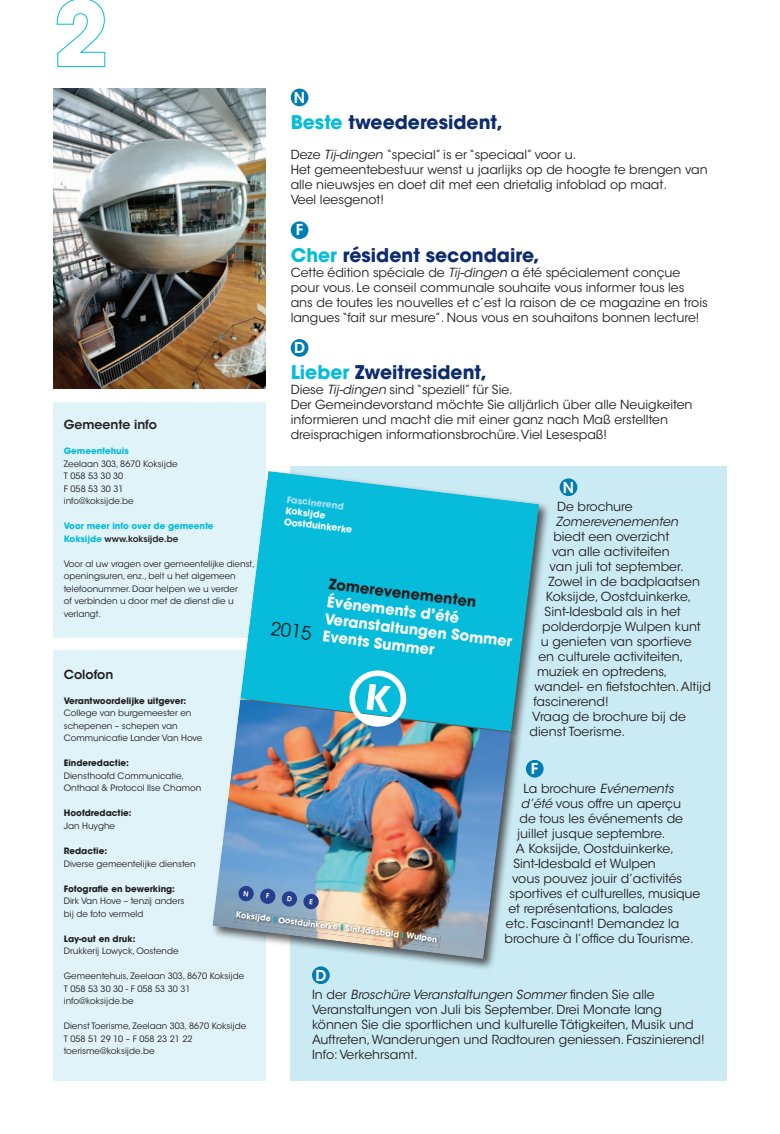
<style>
.page{position:relative;width:780px;height:1134px;background:#fff}
.page>*{position:absolute;margin:0;border:0;box-sizing:border-box;transform-origin:0 0}
.Body{font:700 18.75px "ITC Avant Garde Std";color:#0d2c6e}
.t1{font:18.5px "Avant Garde";color:#231f20}
.t2{font:600 15px "ITC Avant Garde Std";color:#fff}
.t3{font:700 14.62px/17.5px "Avant Garde";color:#fff}
.t4{font:700 14.62px "Avant Garde";color:#231f20}
.Body-2{font:12.5px/15px "ITC Avant Garde Std";color:#231f20}
.t5{font:600 12.5px "ITC Avant Garde Std";color:#231f20}
.Body-3{font:italic 12.5px "ITC Avant Garde Std";color:#231f20}
.t6{font:700 9.25px/11.1px "Avant Garde";color:#fff}
.t7{font:700 9.25px "Avant Garde";color:#aee0ef}
.t8{font:8.75px/12.5px "ITC Avant Garde Std";color:#231f20}
.t9{font:700 8.75px "ITC Avant Garde Std";color:#231f20}
.t10{font:700 8.75px "ITC Avant Garde Std";color:#07bbda}
.t11{font:600 8.75px "ITC Avant Garde Std";color:#231f20}
.t12{font:700 8.12px "Avant Garde";color:#fff}
.s1{color:#07bbda}
.s2{font-style:italic}
.s3{font-weight:700;color:#07bbda}
</style>
<div class="page">
<div style="left:53px;top:651px;width:213px;height:430px;background:#dff3f8"></div>
<div style="left:53px;top:402px;width:213px;height:235px;background:#dff3f8"></div>
<div style="left:291px;top:466px;width:435px;height:615px;background:#cbebf4"></div>
<img style="left:53px;top:89px;width:213px;height:300px">
<div style="left:291px;top:89px;width:17px;height:17px;background:#007db5;border-radius:50%"></div>
<div style="left:291px;top:221px;width:17px;height:18px;background:#007db5;border-radius:50%"></div>
<div style="left:291px;top:339px;width:17px;height:18px;background:#007db5;border-radius:50%"></div>
<div style="left:559px;top:478px;width:18px;height:18px;background:#007db5;border-radius:50%"></div>
<div style="left:312px;top:966px;width:18px;height:18px;background:#007db5;border-radius:50%"></div>
<div style="left:210px;top:469px;width:341px;height:502px;background:#231f20;opacity:.75"></div>
<img style="left:212px;top:699px;width:299px;height:260px">
<svg style="left:240px;top:471px;width:299px;height:261px;background:#27bcd8"></svg>
<svg style="left:348px;top:669px;width:60px;height:59px;background:#70cddf"></svg>
<img style="left:234px;top:910px;width:207px;height:37px">
<svg style="left:56px;top:0;width:49px;height:67px"></svg>
<svg style="left:238px;top:885px;width:16px;height:17px"></svg>
<svg style="left:260px;top:888px;width:37px;height:19px"></svg>
<svg style="left:303px;top:893px;width:16px;height:17px"></svg>
<p class="t2" style="left:294px;top:88px;width:13px">N</p>
<p class="Body" style="left:291px;top:110px;width:214px"><span class="s1">Beste</span> tweederesident,</p>
<p class="Body-2" style="left:291px;top:147px;width:287px">Deze <span class="s2">Tij-dingen</span> “special” is er “speciaal” voor u.</p>
<p class="Body-2" style="left:291px;top:162px;width:418px">Het gemeentebestuur wenst u jaarlijks op de hoogte te brengen van alle nieuwsjes en doet dit met een drietalig infoblad op maat.</p>
<p class="Body-2" style="left:291px;top:192px;width:95px">Veel leesgenot!</p>
<p class="t2" style="left:296px;top:220px;width:9px">F</p>
<p class="Body" style="left:291px;top:242px;width:250px"><span class="s1">Cher</span> résident secondaire,</p>
<p class="Body-2" style="left:291px;top:265px;width:418px">Cette édition spéciale de <span class="s2">Tij-dingen</span> a été spécialement conçue pour vous. Le conseil communale souhaite vous informer tous les ans de toutes les nouvelles et c’est la raison de ce magazine en trois langues “fait sur mesure”. Nous vous en souhaitons bonnen lecture!</p>
<p class="t2" style="left:294px;top:338px;width:12px">D</p>
<p class="Body" style="left:291px;top:360px;width:198px"><span class="s1">Lieber</span> Zweitresident,</p>
<p class="Body-2" style="left:291px;top:382px;width:223px">Diese <span class="s2">Tij-dingen</span> sind “speziell” für Sie.</p>
<p class="Body-2" style="left:291px;top:397px;width:403px">Der Gemeindevorstand möchte Sie alljärlich über alle Neuigkeiten informieren und macht die mit einer ganz nach Maß erstellten dreisprachigen informationsbrochüre. Viel Lesespaß!</p>
<p class="t2" style="left:563px;top:477px;width:13px">N</p>
<p class="Body-2" style="left:557px;top:499px;width:77px">De brochure</p>
<p class="Body-3" style="left:556px;top:514px;width:124px">Zomerevenementen</p>
<p class="Body-2" style="left:553px;top:529px;width:117px">biedt een overzicht</p>
<p class="Body-2" style="left:552px;top:544px;width:119px">van alle activiteiten</p>
<p class="Body-2" style="left:549px;top:559px;width:135px">van juli tot september.</p>
<p class="Body-2" style="left:548px;top:574px;width:153px">Zowel in de badplaatsen</p>
<p class="Body-2" style="left:546px;top:589px;width:147px">Koksijde, Oostduinkerke,</p>
<p class="Body-2" style="left:544px;top:604px;width:138px">Sint-Idesbald als in het</p>
<p class="Body-2" style="left:542px;top:619px;width:160px">polderdorpje Wulpen kunt</p>
<p class="Body-2" style="left:541px;top:634px;width:152px">u genieten van sportieve</p>
<p class="Body-2" style="left:538px;top:649px;width:146px">en culturele activiteiten,</p>
<p class="Body-2" style="left:537px;top:664px;width:132px">muziek en optredens,</p>
<p class="Body-2" style="left:534px;top:679px;width:178px">wandel- en fietstochten. Altijd</p>
<p class="Body-2" style="left:533px;top:694px;width:77px">fascinerend!</p>
<p class="Body-2" style="left:529px;top:709px;width:158px">Vraag de brochure bij de dienst Toerisme.</p>
<p class="t2" style="left:531px;top:759px;width:9px">F</p>
<p class="Body-2" style="left:523px;top:781px;width:152px">La brochure <span class="s2">Evénements</span></p>
<p class="Body-2" style="left:521px;top:796px;width:162px"><span class="s2">d’été</span> vous offre un aperçu</p>
<p class="Body-2" style="left:519px;top:811px;width:165px">de tous les événements de</p>
<p class="Body-2" style="left:517px;top:826px;width:150px">juillet jusque septembre.</p>
<p class="Body-2" style="left:516px;top:841px;width:160px">A Koksijde, Oostduinkerke,</p>
<p class="Body-2" style="left:513px;top:856px;width:144px">Sint-Idesbald et Wulpen</p>
<p class="Body-2" style="left:512px;top:871px;width:172px">vous pouvez jouir d’activités</p>
<p class="Body-2" style="left:509px;top:886px;width:192px">sportives et culturelles, musique</p>
<p class="Body-2" style="left:508px;top:901px;width:166px">et représentations, balades</p>
<p class="Body-2" style="left:506px;top:916px;width:175px">etc. Fascinant! Demandez la</p>
<p class="Body-2" style="left:504px;top:931px;width:190px">brochure à l’office du Tourisme.</p>
<p class="t2" style="left:315px;top:965px;width:12px">D</p>
<p class="Body-2" style="left:312px;top:987px;width:394px">In der <span class="s2">Broschüre Veranstaltungen Sommer</span> finden Sie alle Veranstaltungen von Juli bis September. Drei Monate lang können Sie die sportlichen und kulturelle Tätigkeiten, Musik und Auftreten, Wanderungen und Radtouren geniessen. Faszinierend!<br>Info: Verkehrsamt.</p>
<p class="t5" style="left:64px;top:417px;width:95px">Gemeente info</p>
<p class="t10" style="left:64px;top:445px;width:66px">Gemeentehuis</p>
<p class="t8" style="left:64px;top:457px;width:115px">Zeelaan 303, 8670 Koksijde</p>
<p class="t8" style="left:64px;top:470px;width:61px">T 058 53 30 30</p>
<p class="t8" style="left:64px;top:482px;width:61px">F 058 53 30 31</p>
<p class="t8" style="left:64px;top:495px;width:71px">info@koksijde.be</p>
<p class="t10" style="left:64px;top:520px;width:151px">Voor meer info over de gemeente</p>
<p class="t11" style="left:64px;top:533px;width:116px"><span class="s3">Koksijde</span> www.koksijde.be</p>
<p class="t8" style="left:64px;top:557px;width:193px">Voor al uw vragen over gemeentelijke dienst, openingsuren, enz., belt u het algemeen telefoonummer. Daar helpen we u verder<br>of verbinden u door met de dienst die u verlangt.</p>
<p class="t7" style="left:287px;top:493px;width:59px;rotate:7deg">Fascinerend</p>
<p class="t6" style="left:286px;top:505px;width:70px;rotate:7deg">Koksijde<br>Oostduinkerke</p>
<p class="t4" style="left:330px;top:574px;width:150px;rotate:7deg">Zomerevenementen</p>
<p class="t3" style="left:328px;top:592px;width:190px;rotate:7deg">Événements d’été<br>Veranstaltungen Sommer<br>Events Summer</p>
<h2 class="t1" style="left:272px;top:617px;width:42px;rotate:7deg">2015</h2>
<p class="t5" style="left:64px;top:666px;width:51px">Colofon</p>
<p class="t9" style="left:64px;top:695px;width:124px">Verantwoordelijke uitgever:</p>
<p class="t8" style="left:64px;top:707px;width:129px">College van burgemeester en</p>
<p class="t8" style="left:64px;top:720px;width:140px">schepenen – schepen van<br>Communicatie Lander Van Hove</p>
<p class="t9" style="left:64px;top:757px;width:67px">Einderedactie:</p>
<p class="t8" style="left:64px;top:770px;width:122px">Diensthoofd Communicatie,</p>
<p class="t8" style="left:64px;top:782px;width:139px">Onthaal &amp; Protocol Ilse Chamon</p>
<p class="t9" style="left:64px;top:807px;width:69px">Hoofdredactie:</p>
<p class="t8" style="left:64px;top:820px;width:53px">Jan Huyghe</p>
<p class="t9" style="left:64px;top:845px;width:45px">Redactie:</p>
<p class="t8" style="left:64px;top:857px;width:133px">Diverse gemeentelijke diensten</p>
<p class="t9" style="left:64px;top:882px;width:113px">Fotografie en bewerking:</p>
<p class="t8" style="left:64px;top:895px;width:122px">Dirk Van Hove – tenzij anders</p>
<p class="t8" style="left:64px;top:907px;width:81px">bij de foto vermeld</p>
<p class="t9" style="left:64px;top:932px;width:73px">Lay-out en druk:</p>
<p class="t8" style="left:64px;top:945px;width:116px">Drukkerij Lowyck, Oostende</p>
<p class="t8" style="left:64px;top:970px;width:182px">Gemeentehuis, Zeelaan 303, 8670 Koksijde</p>
<p class="t8" style="left:64px;top:982px;width:128px">T 058 53 30 30 - F 058 53 30 31</p>
<p class="t8" style="left:64px;top:995px;width:71px">info@koksijde.be</p>
<p class="t8" style="left:64px;top:1020px;width:184px">Dienst Toerisme, Zeelaan 303, 8670 Koksijde</p>
<p class="t8" style="left:64px;top:1032px;width:130px">T 058 51 29 10 – F 058 23 21 22</p>
<p class="t8" style="left:64px;top:1045px;width:92px">toerisme@koksijde.be</p>
<p class="t12" style="left:236px;top:909px;width:204px;rotate:7deg">Koksijde <span class="s1">I</span> Oostduinkerke <span class="s1">I</span> Sint-Idesbald <span class="s1">I</span> Wulpen</p>
</div>
